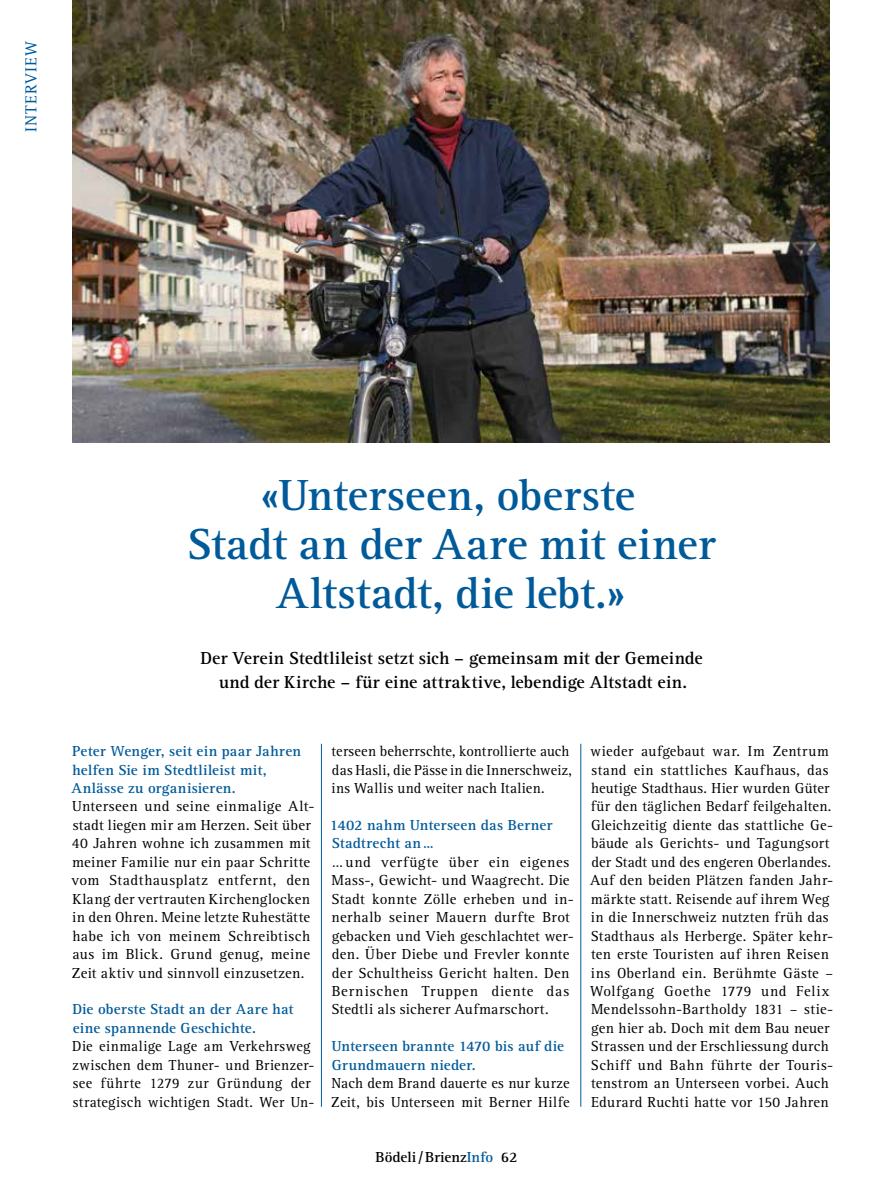
<style>
.page{position:relative;width:893px;height:1191px;background:#fff}
.page>*{position:absolute;margin:0;border:0;box-sizing:border-box;transform-origin:0 0}
.t1{font:700 45px/49.2px "Rotis Serif";letter-spacing:-.005em;color:#005a9a;text-align:center}
.t2{font:700 18px/24.6px "Rotis Serif";letter-spacing:.01em;color:#000;text-align:center}
.t3{font:16.5px "Rotis Serif";letter-spacing:.06em;color:#005a9a}
.t4{font:15px/18.5px "Rotis Serif";letter-spacing:.025em;color:#000}
.t5{font:700 15px/18.5px "Rotis Serif";letter-spacing:.015em;color:#005a9a}
.t6{font:700 15px "Rotis Serif";color:#000}
.s1{color:#005a9a}
</style>
<div class="page">
<img style="left:72px;top:0;width:757px;height:442px">
<hr style="left:321px;top:744px;width:1px;height:362px;background:#005a9a">
<hr style="left:580px;top:744px;width:1px;height:362px;background:#005a9a">
<p class="t3" style="left:22px;top:132px;width:92px;rotate:-90deg">INTERVIEW</p>
<h1 class="t1" style="left:187px;top:471px;width:530px">«Unterseen, oberste<br>Stadt an der Aare mit einer<br>Altstadt, die lebt.»</h1>
<p class="t2" style="left:200px;top:646px;width:504px">Der Verein Stedtlileist setzt sich – gemeinsam mit der Gemeinde und der Kirche – für eine attraktive, lebendige Altstadt ein.</p>
<p class="t5" style="left:71px;top:742px;width:231px">Peter Wenger, seit ein paar Jahren helfen Sie im Stedtlileist mit,<br>Anlässe zu organisieren.</p>
<p class="t4" style="left:71px;top:797px;width:245px">Unterseen und seine einmalige Alt&shy;stadt liegen mir am Herzen. Seit über 40 Jahren wohne ich zusammen mit meiner Familie nur ein paar Schritte vom Stadthausplatz entfernt, den Klang der vertrauten Kirchenglocken in den Ohren. Meine letzte Ruhestätte habe ich von meinem Schreibtisch aus im Blick. Grund genug, meine Zeit aktiv und sinnvoll einzusetzen.</p>
<p class="t5" style="left:72px;top:1000px;width:223px">Die oberste Stadt an der Aare hat eine spannende Geschichte.</p>
<p class="t4" style="left:72px;top:1037px;width:244px">Die einmalige Lage am Verkehrsweg zwischen dem Thuner- und Brienzer&shy;see führte 1279 zur Gründung der strategisch wichtigen Stadt. Wer Un-</p>
<p class="t4" style="left:332px;top:742px;width:242px">terseen beherrschte, kontrollierte auch das Hasli, die Pässe in die Innerschweiz, ins Wallis und weiter nach Italien.</p>
<p class="t5" style="left:330px;top:816px;width:224px">1402 nahm Unterseen das Berner<br>Stadtrecht an…</p>
<p class="t4" style="left:332px;top:853px;width:244px">… und verfügte über ein eigenes Mass-, Gewicht- und Waagrecht. Die Stadt konnte Zölle erheben und in&shy;nerhalb seiner Mauern durfte Brot gebacken und Vieh geschlachtet wer&shy;den. Über Diebe und Frevler konnte der Schultheiss Gericht halten. Den Bernischen Truppen diente das Stedtli als sicherer Aufmarschort.</p>
<p class="t5" style="left:332px;top:1037px;width:234px">Unterseen brannte 1470 bis auf die<br>Grundmauern nieder.</p>
<p class="t4" style="left:331px;top:1074px;width:240px">Nach dem Brand dauerte es nur kurze<br>Zeit, bis Unterseen mit Berner Hilfe</p>
<p class="t6" style="left:375px;top:1148px;width:143px">Bödeli/Brienz<span class="s1">Info</span> 62</p>
<p class="t4" style="left:590px;top:742px;width:245px">wieder aufgebaut war. Im Zentrum stand ein stattliches Kaufhaus, das heutige Stadthaus. Hier wurden Güter für den täglichen Bedarf feilgehalten.<br>Gleichzeitig diente das stattliche Ge&shy;bäude als Gerichts- und Tagungsort der Stadt und des engeren Oberlandes.<br>Auf den beiden Plätzen fanden Jahr&shy;märkte statt. Reisende auf ihrem Weg in die Innerschweiz nutzten früh das Stadthaus als Herberge. Später kehr&shy;ten erste Touristen auf ihren Reisen ins Oberland ein. Berühmte Gäste – Wolfgang Goethe 1779 und Felix Mendelssohn-Bartholdy 1831 – stie&shy;gen hier ab. Doch mit dem Bau neuer Strassen und der Erschliessung durch Schiff und Bahn führte der Touris&shy;tenstrom an Unterseen vorbei. Auch Edurard Ruchti hatte vor 150 Jahren</p>
</div>
